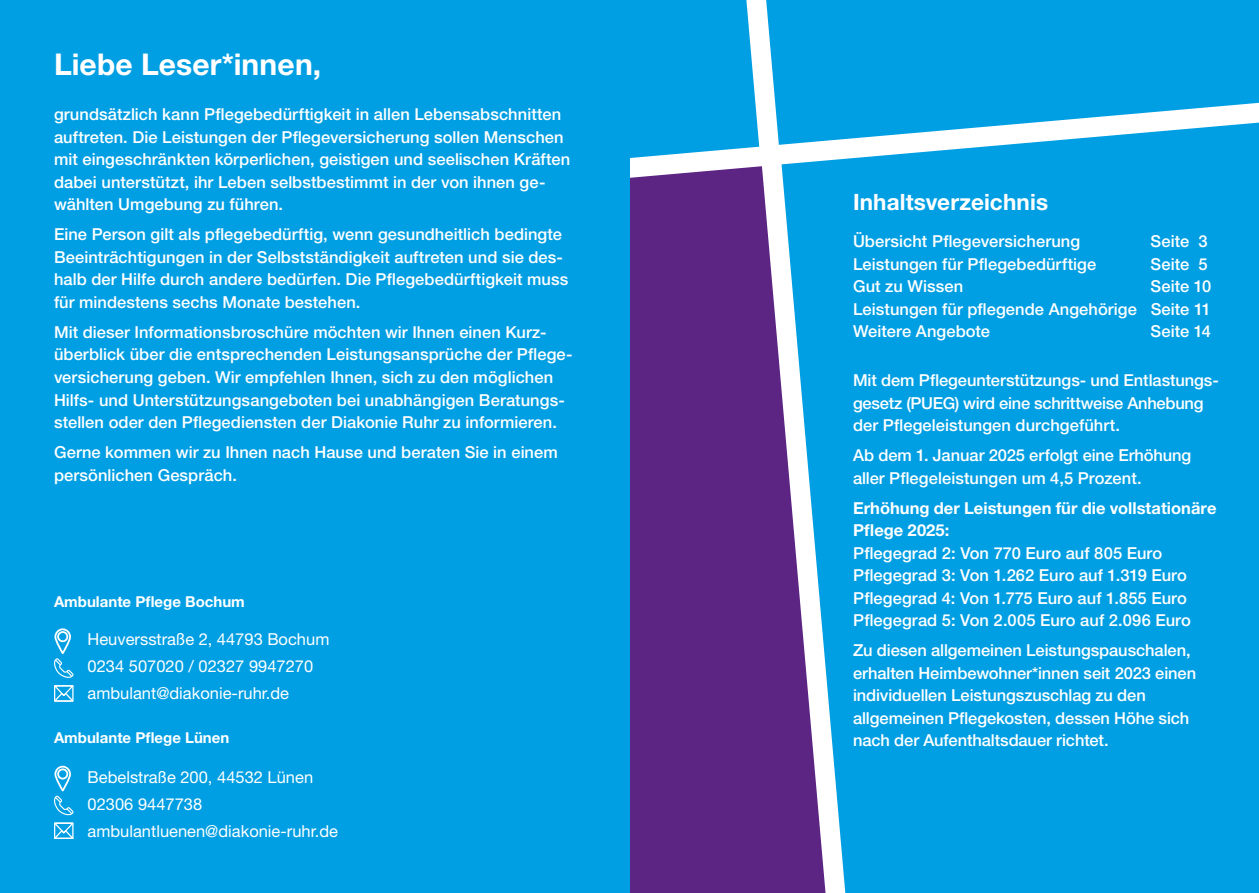
<style>
.page{position:relative;width:1259px;height:893px;background:#fff}
.page>*{position:absolute;margin:0;border:0;box-sizing:border-box;transform-origin:0 0}
.t1{font:700 30px "Helvetica Neue LT Std";letter-spacing:.005em;color:#fff}
.t2{font:700 22.5px "Helvetica Neue LT Std";letter-spacing:.005em;color:#fff}
.t3{font:500 16.5px/22.5px "Helvetica Neue LT Std";letter-spacing:.005em;color:#fff}
.t4{font:16.5px/27px "Helvetica Neue LT Std";color:#fff}
.t5{font:700 16.5px/22.5px "Helvetica Neue LT Std";color:#fff}
.t6{font:700 15px "Helvetica Neue LT Std";color:#fff}
</style>
<div class="page">
<div style="left:629px;top:166px;width:152px;height:727px;background:#5c2483"></div>
<div style="left:0;top:0;width:629px;height:893px;background:#009fe3"></div>
<svg style="left:54px;top:685px;width:20px;height:17px"></svg>
<svg style="left:54px;top:628px;width:20px;height:50px"></svg>
<svg style="left:54px;top:822px;width:20px;height:17px"></svg>
<svg style="left:54px;top:765px;width:20px;height:50px"></svg>
<svg style="left:629px;top:0;width:130px;height:160px;background:#13a6e5"></svg>
<div style="left:766px;top:0;width:493px;height:145px;background:#009fe3"></div>
<svg style="left:781px;top:123px;width:478px;height:770px;background:#10a0e1"></svg>
<h1 class="t1" style="left:54px;top:46px;width:269px">Liebe Leser*innen,</h1>
<p class="t3" style="left:54px;top:103px;width:518px">grundsätzlich kann Pflegebedürftigkeit in allen Lebensabschnitten auftreten. Die Leistungen der Pflegeversicherung sollen Menschen mit eingeschränkten körperlichen, geistigen und seelischen Kräften dabei unterstützt, ihr Leben selbstbestimmt in der von ihnen ge&shy;wählten Umgebung zu führen.</p>
<p class="t3" style="left:54px;top:223px;width:516px">Eine Person gilt als pflegebedürftig, wenn gesundheitlich bedingte Beeinträchtigungen in der Selbstständigkeit auftreten und sie des&shy;halb der Hilfe durch andere bedürfen. Die Pflegebedürftigkeit muss für mindestens sechs Monate bestehen.</p>
<p class="t3" style="left:54px;top:321px;width:520px">Mit dieser Informationsbroschüre möchten wir Ihnen einen Kurz&shy;überblick über die entsprechenden Leistungsansprüche der Pflege&shy;versicherung geben. Wir empfehlen Ihnen, sich zu den möglichen Hilfs- und Unterstützungsangeboten bei unabhängigen Beratungs&shy;stellen oder den Pflegediensten der Diakonie Ruhr zu informieren.</p>
<p class="t3" style="left:54px;top:441px;width:505px">Gerne kommen wir zu Ihnen nach Hause und beraten Sie in einem persönlichen Gespräch.</p>
<p class="t6" style="left:54px;top:592px;width:192px">Ambulante Pflege Bochum</p>
<p class="t4" style="left:87px;top:625px;width:243px">Heuversstraße 2, 44793 Bochum<br>0234 507020 / 02327 9947270 ambulant@diakonie-ruhr.de</p>
<p class="t6" style="left:54px;top:728px;width:177px">Ambulante Pflege Lünen</p>
<p class="t4" style="left:87px;top:763px;width:252px">Bebelstraße 200, 44532 Lünen<br>02306 9447738 ambulantluenen@diakonie-ruhr.de</p>
<h2 class="t2" style="left:853px;top:188px;width:197px">Inhaltsverzeichnis</h2>
<p class="t3" style="left:853px;top:230px;width:229px">Übersicht Pflegeversicherung</p>
<p class="t3" style="left:1150px;top:230px;width:58px">Seite 3</p>
<p class="t3" style="left:853px;top:253px;width:245px">Leistungen für Pflegebedürftige</p>
<p class="t3" style="left:1150px;top:253px;width:58px">Seite 5</p>
<p class="t3" style="left:853px;top:275px;width:112px">Gut zu Wissen</p>
<p class="t3" style="left:853px;top:275px;width:360px;text-align:justify;text-indent:298px">Seite 10<br>Leistungen für pflegende Angehörige Seite 11<br>Weitere Angebote</p>
<p class="t3" style="left:1150px;top:320px;width:62px">Seite 14</p>
<p class="t3" style="left:853px;top:369px;width:367px">Mit dem Pflegeunterstützungs- und Entlastungs&shy;gesetz (PUEG) wird eine schrittweise Anhebung der Pflegeleistungen durchgeführt.</p>
<p class="t3" style="left:853px;top:444px;width:340px">Ab dem 1. Januar 2025 erfolgt eine Erhöhung aller Pflegeleistungen um 4,5 Prozent.</p>
<p class="t5" style="left:853px;top:496px;width:365px">Erhöhung der Leistungen für die vollstationäre<br>Pflege 2025:</p>
<p class="t3" style="left:853px;top:541px;width:339px">Pflegegrad 2: Von 770 Euro auf 805 Euro Pflegegrad 3: Von 1.262 Euro auf 1.319 Euro Pflegegrad 4: Von 1.775 Euro auf 1.855 Euro Pflegegrad 5: Von 2.005 Euro auf 2.096 Euro</p>
<p class="t3" style="left:853px;top:639px;width:345px">Zu diesen allgemeinen Leistungspauschalen, erhalten Heimbewohner*innen seit 2023 einen individuellen Leistungszuschlag zu den allgemeinen Pflegekosten, dessen Höhe sich nach der Aufenthaltsdauer richtet.</p>
</div>
